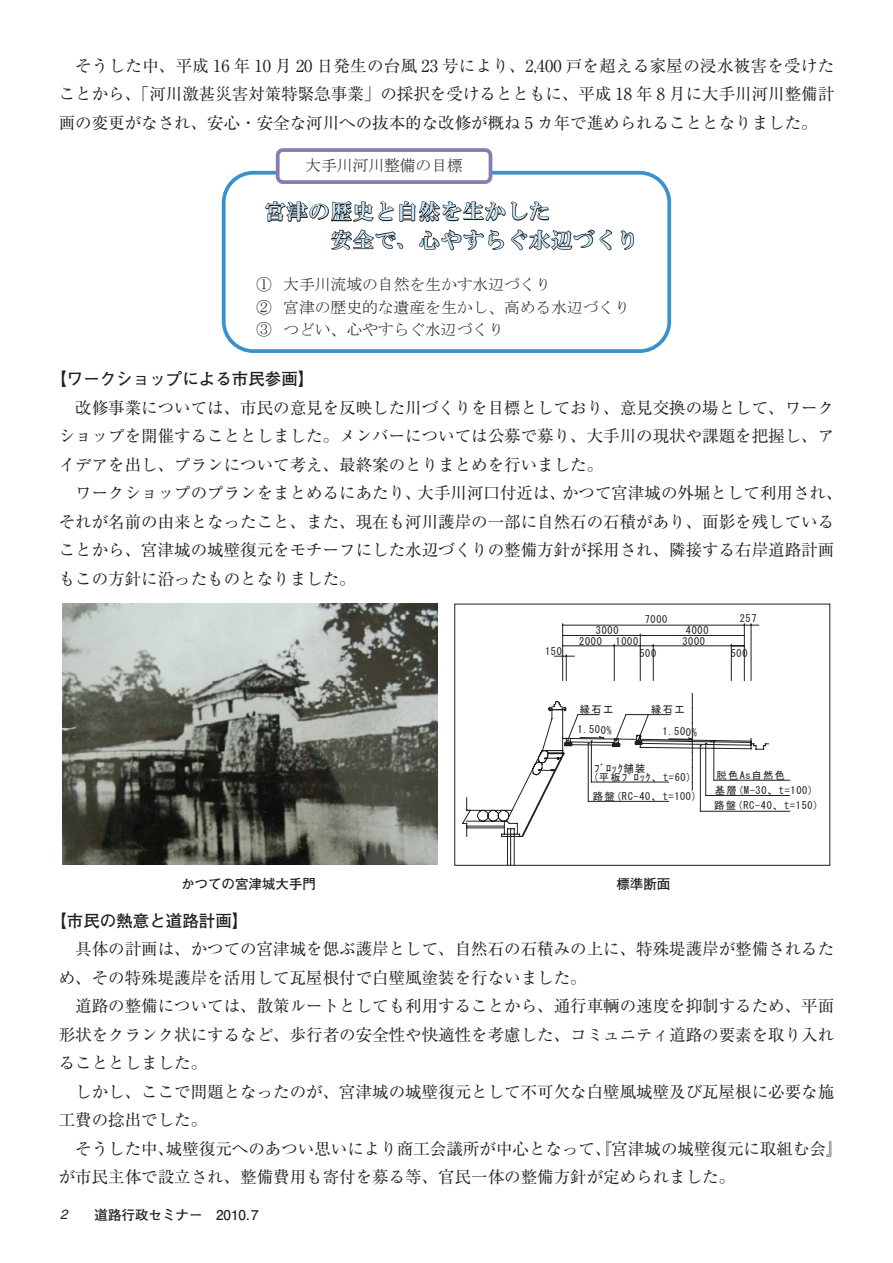
<style>
.page{position:relative;width:893px;height:1263px;background:#fff}
.page>*{position:absolute;margin:0;border:0;box-sizing:border-box;transform-origin:0 0}
.t1{font:21px/28.5px "Rg H Mincho XB 90 ms RKSJ H";letter-spacing:.05em;color:#c6eafa}
.t2{font:16.5px/28.5px "Ryumin Pro Regular 90 msp RKSJ H";color:#231f20}
.t3{font:16.5px "Futo Go B101 Pro Bold 90 msp RKSJ H";color:#231f20}
.t4{font:15.9px/22.4px "MS Mincho";color:#231f20}
.t5{font:13.5px "Futo Go B101 Pro Bold 90 msp RKSJ H";color:#231f20}
.t6{font:10.35px/11.2px "MS Gothic";letter-spacing:.065em;color:#231f20}
.t7{font:10.35px "MS Gothic";letter-spacing:.13em;color:#231f20}
.s1{font-family:"Helvetica";font-style:italic}
</style>
<div class="page">
<div style="left:222px;top:171px;width:449px;height:182px;border:4px solid #3a92cd;border-radius:30px"></div>
<div style="left:276px;top:148px;width:216px;height:36px;border:4px solid #887daf;border-radius:5px"></div>
<svg style="left:264px;top:167px;width:371px;height:84px"></svg>
<img style="left:62px;top:604px;width:375px;height:261px">
<svg style="left:462px;top:623px;width:297px;height:214px"></svg>
<svg style="left:501px;top:693px;width:268px;height:171px"></svg>
<hr style="left:705px;top:743px;width:1px;height:53px;background:#231f20">
<hr style="left:700px;top:746px;width:1px;height:65px;background:#231f20">
<hr style="left:700px;top:811px;width:89px;height:1px;background:#231f20">
<hr style="left:706px;top:795px;width:83px;height:1px;background:#231f20">
<hr style="left:714px;top:780px;width:75px;height:1px;background:#231f20">
<hr style="left:591px;top:741px;width:1px;height:41px;background:#231f20">
<hr style="left:588px;top:743px;width:1px;height:58px;background:#231f20">
<hr style="left:588px;top:801px;width:80px;height:1px;background:#231f20">
<hr style="left:591px;top:782px;width:77px;height:1px;background:#231f20">
<div style="left:454px;top:604px;width:376px;height:262px;border:1px solid #231f20"></div>
<p class="t2" style="left:59px;top:53px;width:777px;text-align:justify;text-indent:16px">そうした中、平成 16 年 10 月 20 日発生の台風 23 号により、2,400 戸を超える家屋の浸水被害を受けたことから、「河川激甚災害対策特緊急事業」の採択を受けるとともに、平成 18 年 8 月に大手川河川整備計画の変更がなされ、安心・安全な河川への抜本的な改修が概ね 5 カ年で進められることとなりました。</p>
<p class="t4" style="left:305px;top:154px;width:159px">大手川河川整備の目標</p>
<p class="t1" style="left:264px;top:197px;width:375px">宮津の歴史と自然を生かした<br>　　　安全で、心やすらぐ水辺づくり</p>
<p class="t4" style="left:256px;top:274px;width:375px">① 大手川流域の自然を生かす水辺づくり<br>② 宮津の歴史的な遺産を生かし、高める水辺づくり<br>③ つどい、心やすらぐ水辺づくり</p>
<p class="t3" style="left:50px;top:373px;width:265px">【ワークショップによる市民参画】</p>
<p class="t2" style="left:59px;top:395px;width:777px;text-align:justify;text-indent:16px">改修事業については、市民の意見を反映した川づくりを目標としており、意見交換の場として、ワークショップを開催することとしました。メンバーについては公募で募り、大手川の現状や課題を把握し、アイデアを出し、プランについて考え、最終案のとりまとめを行いました。</p>
<p class="t2" style="left:59px;top:481px;width:785px;text-indent:16px">ワークショップのプランをまとめるにあたり、大手川河口付近は、かつて宮津城の外堀として利用され、それが名前の由来となったこと、また、現在も河川護岸の一部に自然石の石積があり、面影を残していることから、宮津城の城壁復元をモチーフにした水辺づくりの整備方針が採用され、隣接する右岸道路計画もこの方針に沿ったものとなりました。</p>
<p class="t6" style="left:579px;top:624px;width:41px;text-indent:17px">3000<br>2000</p>
<p class="t6" style="left:615px;top:635px;width:24px">1000</p>
<p class="t6" style="left:639px;top:648px;width:18px">500</p>
<p class="t6" style="left:740px;top:613px;width:18px">257</p>
<p class="t6" style="left:645px;top:614px;width:24px">7000</p>
<p class="t6" style="left:686px;top:624px;width:24px">4000</p>
<p class="t6" style="left:682px;top:636px;width:24px">3000</p>
<p class="t6" style="left:545px;top:646px;width:18px">150</p>
<p class="t6" style="left:731px;top:647px;width:18px">500</p>
<p class="t6" style="left:580px;top:703px;width:35px">縁石工</p>
<p class="t6" style="left:651px;top:703px;width:35px">縁石工</p>
<p class="t6" style="left:577px;top:724px;width:36px;rotate:1deg">1.500%</p>
<p class="t6" style="left:663px;top:726px;width:36px;rotate:1deg">1.500%</p>
<p class="t6" style="left:594px;top:762px;width:53px">ﾌﾞﾛｯｸ舗装</p>
<p class="t6" style="left:593px;top:771px;width:100px">(平板ﾌﾞﾛｯｸ、t=60)</p>
<p class="t6" style="left:593px;top:791px;width:106px">路盤(RC-40、t=100)</p>
<p class="t7" style="left:716px;top:770px;width:70px">脱色As自然色</p>
<p class="t6" style="left:714px;top:783px;width:106px;line-height:14.9px">基層(M-30、t=100)路盤(RC-40、t=150)</p>
<p class="t5" style="left:181px;top:879px;width:136px">かつての宮津城大手門</p>
<p class="t5" style="left:616px;top:879px;width:55px">標準断面</p>
<p class="t3" style="left:50px;top:914px;width:199px">【市民の熱意と道路計画】</p>
<p class="t2" style="left:59px;top:937px;width:777px;text-indent:16px">具体の計画は、かつての宮津城を偲ぶ護岸として、自然石の石積みの上に、特殊堤護岸が整備されるため、その特殊堤護岸を活用して瓦屋根付で白壁風塗装を行ないました。</p>
<p class="t2" style="left:59px;top:994px;width:777px;text-align:justify;text-indent:16px">道路の整備については、散策ルートとしても利用することから、通行車輌の速度を抑制するため、平面形状をクランク状にするなど、歩行者の安全性や快適性を考慮した、コミュニティ道路の要素を取り入れることとしました。</p>
<p class="t2" style="left:59px;top:1079px;width:777px;text-indent:16px">しかし、ここで問題となったのが、宮津城の城壁復元として不可欠な白壁風城壁及び瓦屋根に必要な施工費の捻出でした。</p>
<p class="t2" style="left:59px;top:1136px;width:785px;text-indent:16px">そうした中、城壁復元へのあつい思いにより商工会議所が中心となって、『宮津城の城壁復元に取組む会』が市民主体で設立され、整備費用も寄付を募る等、官民一体の整備方針が定められました。</p>
<p class="t5" style="left:60px;top:1209px;width:200px"><span class="s1">2</span>　　道路行政セミナー　2010. 7</p>
</div>
